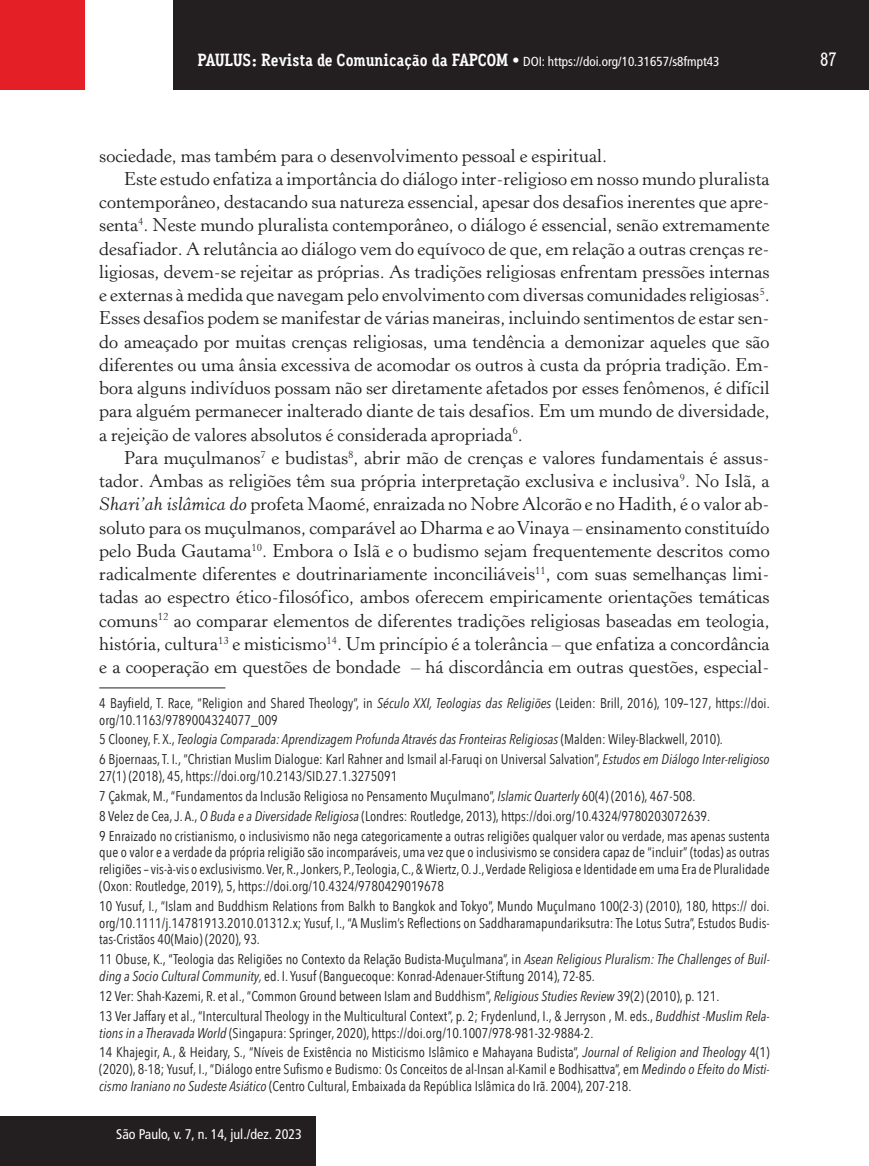
<style>
.page{position:relative;width:869px;height:1166px;background:#fff}
.page>*{position:absolute;margin:0;border:0;box-sizing:border-box;transform-origin:0 0}
.t1{font:500 19.25px "Aaux Office";color:#fff}
.t2{font:18.38px "Horley Old Style";color:#231f20}
.t3{font:14px/16.8px "Avenir Next Condensed";color:#231f20}
.t4{font:italic condensed 14px "Avenir Next LT Pro";color:#231f20}
.t5{font:condensed 14px "Frutiger LT Std";color:#fff}
.t6{font:condensed 13.12px "Frutiger LT Std";color:#fff}
.s1{font-family:"Aaux Office";font-weight:700;font-stretch:normal;font-size:17.5px}
.s2{font-family:"Aaux Office";font-weight:500;font-stretch:normal;font-size:17.5px}
.s3{font-style:italic}
.s4{font-family:"Avenir Next LT Pro";font-style:italic;font-stretch:condensed}
.s5{font-family:"Avenir Next Condensed";font-style:normal;font-stretch:normal}
</style>
<div class="page">
<div style="left:173px;top:0;width:695px;height:89px;background:#231f20"></div>
<div style="left:0;top:0;width:85px;height:90px;background:#e41f25"></div>
<div style="left:1px;top:1116px;width:314px;height:50px;background:#231f20"></div>
<hr style="left:99px;top:687px;width:126px;height:1px;background:#231f20">
<p class="t6" style="left:197px;top:53px;width:523px"><span class="s1">PAULUS: Revista de Comunicação da FAPCOM</span> <span class="s2">•</span> DOI: https://doi.org/10.31657/s8fmpt43</p>
<h1 class="t1" style="left:819px;top:48px;width:18px">87</h1>
<h2 class="t2" style="left:99px;top:145px;width:509px">sociedade, mas também para o desenvolvimento pessoal e espiritual.</h2>
<h2 class="t2" style="left:124px;top:168px;width:646px">Este estudo enfatiza a importância do diálogo inter-religioso em nosso mundo pluralista</h2>
<h2 class="t2" style="left:99px;top:191px;width:671px">contemporâneo, destacando sua natureza essencial, apesar dos desafios inerentes que apre-</h2>
<h2 class="t2" style="left:99px;top:214px;width:671px">senta<sup>4</sup>. Neste mundo pluralista contemporâneo, o diálogo é essencial, senão extremamente</h2>
<h2 class="t2" style="left:99px;top:238px;width:671px">desafiador. A relutância ao diálogo vem do equívoco de que, em relação a outras crenças re-</h2>
<h2 class="t2" style="left:99px;top:261px;width:671px">ligiosas, devem-se rejeitar as próprias. As tradições religiosas enfrentam pressões internas</h2>
<h2 class="t2" style="left:99px;top:284px;width:671px">e externas à medida que navegam pelo envolvimento com diversas comunidades religiosas<sup>5</sup>.</h2>
<h2 class="t2" style="left:99px;top:307px;width:671px">Esses desafios podem se manifestar de várias maneiras, incluindo sentimentos de estar sen-</h2>
<h2 class="t2" style="left:99px;top:331px;width:671px">do ameaçado por muitas crenças religiosas, uma tendência a demonizar aqueles que são</h2>
<h2 class="t2" style="left:99px;top:354px;width:671px">diferentes ou uma ânsia excessiva de acomodar os outros à custa da própria tradição. Em-</h2>
<h2 class="t2" style="left:99px;top:377px;width:671px">bora alguns indivíduos possam não ser diretamente afetados por esses fenômenos, é difícil</h2>
<h2 class="t2" style="left:99px;top:400px;width:671px">para alguém permanecer inalterado diante de tais desafios. Em um mundo de diversidade,</h2>
<h2 class="t2" style="left:99px;top:424px;width:425px">a rejeição de valores absolutos é considerada apropriada<sup>6</sup>.</h2>
<h2 class="t2" style="left:124px;top:447px;width:646px">Para muçulmanos<sup>7</sup> e budistas<sup>8</sup>, abrir mão de crenças e valores fundamentais é assus-</h2>
<h2 class="t2" style="left:99px;top:470px;width:671px">tador. Ambas as religiões têm sua própria interpretação exclusiva e inclusiva<sup>9</sup>. No Islã, a</h2>
<h2 class="t2" style="left:99px;top:493px;width:671px"><span class="s3">Shari’ah islâmica do</span> profeta Maomé, enraizada no Nobre Alcorão e no Hadith, é o valor ab-</h2>
<h2 class="t2" style="left:99px;top:517px;width:671px">soluto para os muçulmanos, comparável ao Dharma e ao Vinaya – ensinamento constituído</h2>
<h2 class="t2" style="left:99px;top:540px;width:671px">pelo Buda Gautama<sup>10</sup>. Embora o Islã e o budismo sejam frequentemente descritos como</h2>
<h2 class="t2" style="left:99px;top:563px;width:671px">radicalmente diferentes e doutrinariamente inconciliáveis<sup>11</sup>, com suas semelhanças limi-</h2>
<h2 class="t2" style="left:99px;top:586px;width:671px">tadas ao espectro ético-filosófico, ambos oferecem empiricamente orientações temáticas</h2>
<h2 class="t2" style="left:99px;top:609px;width:671px">comuns<sup>12</sup> ao comparar elementos de diferentes tradições religiosas baseadas em teologia,</h2>
<h2 class="t2" style="left:99px;top:633px;width:671px">história, cultura<sup>13</sup> e misticismo<sup>14</sup>. Um princípio é a tolerância – que enfatiza a concordância</h2>
<h2 class="t2" style="left:99px;top:656px;width:671px">e a cooperação em questões de bondade – há discordância em outras questões, especial-</h2>
<p class="t3" style="left:99px;top:694px;width:671px">4 Bayfield, T. Race, “Religion and Shared Theology”, in <span class="s4">Século XXI, Teologias das Religiões</span> (Leiden: Brill, 2016), 109–127, https://doi. org/10.1163/9789004324077_009</p>
<p class="t4" style="left:99px;top:731px;width:625px"><span class="s5">5 Clooney, F. X.,</span> Teologia Comparada: Aprendizagem Profunda Através das Fronteiras Religiosas <span class="s5">(Malden: Wiley-Blackwell, 2010).</span></p>
<p class="t3" style="left:99px;top:750px;width:671px">6 Bjoernaas, T. I., “Christian Muslim Dialogue: Karl Rahner and Ismail al-Faruqi on Universal Salvation”, <span class="s4">Estudos em Diálogo Inter-religioso<br></span>27(1) (2018), 45, https://doi.org/10.2143/SID.27.1.3275091</p>
<p class="t3" style="left:99px;top:785px;width:671px;line-height:19.8px">7 Çakmak, M., “Fundamentos da Inclusão Religiosa no Pensamento Muçulmano”, <span class="s4">Islamic Quarterly</span> 60(4) (2016), 467-508.<br>8 Velez de Cea, J. A., <span class="s4">O Buda e a Diversidade Religiosa</span> (Londres: Routledge, 2013), https://doi.org/10.4324/9780203072639.<br>9 Enraizado no cristianismo, o inclusivismo não nega categoricamente a outras religiões qualquer valor ou verdade, mas apenas sustenta</p>
<p class="t3" style="left:99px;top:843px;width:671px;text-align:justify">que o valor e a verdade da própria religião são incomparáveis, uma vez que o inclusivismo se considera capaz de “incluir” (todas) as outras religiões – vis-à-vis o exclusivismo. Ver, R., Jonkers, P., Teologia, C., &amp; Wiertz, O. J., Verdade Religiosa e Identidade em uma Era de Pluralidade (Oxon: Routledge, 2019), 5, https://doi.org/10.4324/9780429019678</p>
<p class="t3" style="left:99px;top:897px;width:671px;text-align:justify">10 Yusuf, I., “Islam and Buddhism Relations from Balkh to Bangkok and Tokyo”, Mundo Muçulmano 100(2-3) (2010), 180, https:// doi. org/10.1111/j.14781913.2010.01312.x; Yusuf, I., “A Muslim’s Reflections on Saddharamapundariksutra: The Lotus Sutra”, Estudos Budis&shy;tas-Cristãos 40(Maio) (2020), 93.</p>
<p class="t3" style="left:99px;top:950px;width:671px">11 Obuse, K., “Teologia das Religiões no Contexto da Relação Budista-Muçulmana”, in <span class="s4">Asean Religious Pluralism: The Challenges of Buil&shy;ding a Socio Cultural Community,</span> ed. I. Yusuf (Banguecoque: Konrad-Adenauer-Stiftung 2014), 72-85.</p>
<p class="t3" style="left:99px;top:985px;width:671px;line-height:19.8px">12 Ver: Shah-Kazemi, R. et al., “Common Ground between Islam and Buddhism”, <span class="s4">Religious Studies Review</span> 39(2) (2010), p. 121.<br>13 Ver Jaffary et al., “Intercultural Theology in the Multicultural Context”, p. 2; Frydenlund, I., &amp; Jerryson , M. eds., <span class="s4">Buddhist -Muslim Rela-</span></p>
<p class="t3" style="left:99px;top:1022px;width:671px;line-height:19.8px"><span class="s4">tions in a Theravada World</span> (Singapura: Springer, 2020), https://doi.org/10.1007/978-981-32-9884-2.<br>14 Khajegir, A., &amp; Heidary, S., “Níveis de Existência no Misticismo Islâmico e Mahayana Budista”, <span class="s4">Journal of Religion and Theology</span> 4(1)</p>
<p class="t3" style="left:99px;top:1060px;width:671px">(2020), 8-18; Yusuf, I., “Diálogo entre Sufismo e Budismo: Os Conceitos de al-Insan al-Kamil e Bodhisattva”, em <span class="s4">Medindo o Efeito do Misti&shy;cismo Iraniano no Sudeste Asiático</span> (Centro Cultural, Embaixada da República Islâmica do Irã. 2004), 207-218.</p>
<p class="t5" style="left:116px;top:1126px;width:187px">São Paulo, v. 7, n. 14, jul./dez. 2023</p>
</div>
